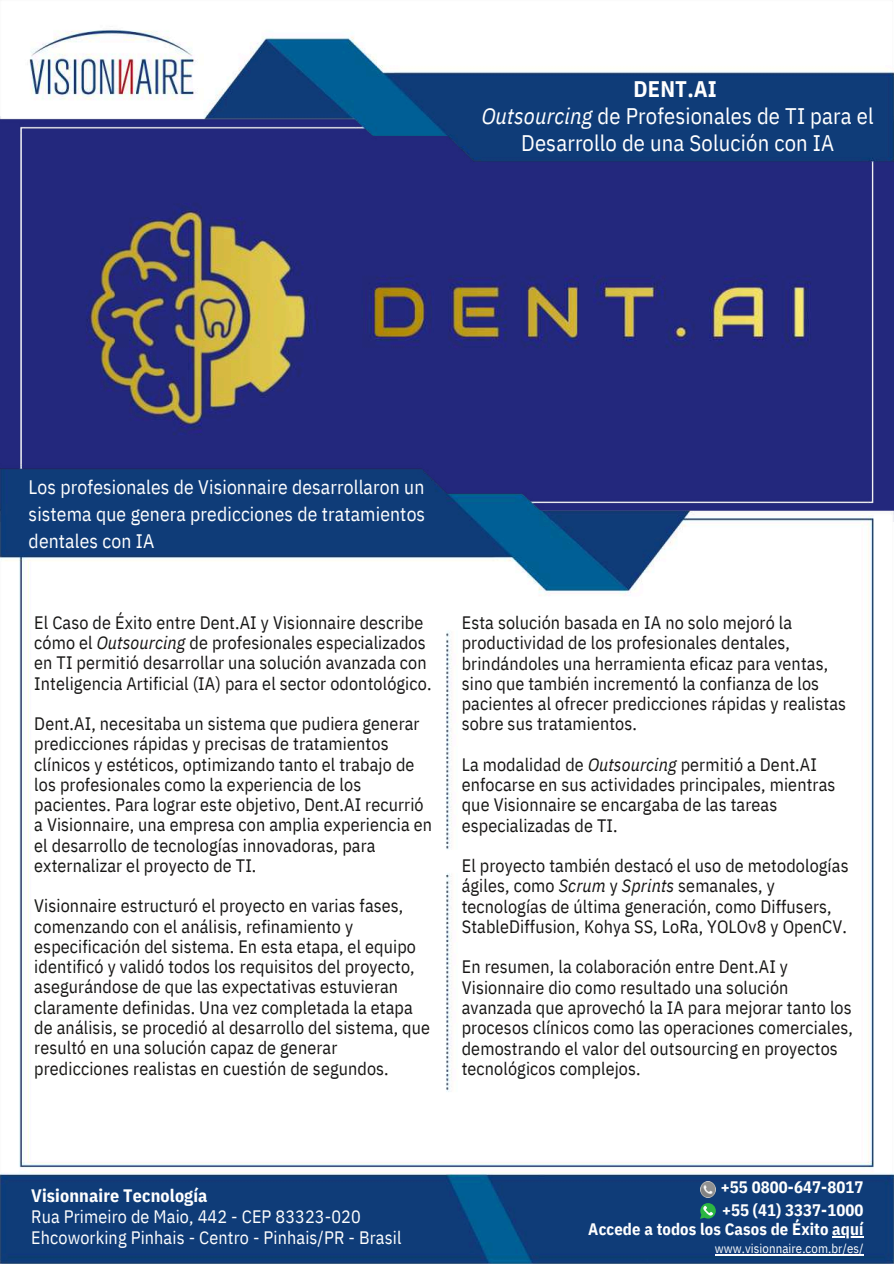
<style>
.page{position:relative;width:894px;height:1264px;background:#fff}
.page>*{position:absolute;margin:0;border:0;box-sizing:border-box;transform-origin:0 0}
.t1{font:22.5px/27px "IBM Plex Sans Cond";letter-spacing:.005em;color:#fff;text-align:center}
.t2{font:19.5px/27px "IBM Plex Sans Cond";letter-spacing:.005em;color:#fff;text-align:justify}
.t3{font:18px/20.2px "IBM Plex Sans Cond";letter-spacing:.005em;color:#171615}
.t4{font:18px/21.3px "IBM Plex Sans Cond";letter-spacing:.005em;color:#fff}
.t5{font:700 18px "IBM Plex Sans Cond";letter-spacing:.005em;color:#fff}
.t6{font:700 16.65px/22.5px "IBM Plex Sans Cond";letter-spacing:.005em;color:#fff}
.t7{font:12.75px "IBM Plex Sans Cond";letter-spacing:.005em;color:#fff}
.s1{font-weight:700}
.s2{font-style:italic}
</style>
<div class="page">
<img style="left:0;top:30px;width:893px;height:1233px">
<hr style="left:832px;top:1235px;width:31px;height:2px;background:#fff">
<img style="left:699px;top:1181px;width:16px;height:16px">
<svg style="left:699px;top:1202px;width:16px;height:16px"></svg>
<hr style="left:714px;top:1253px;width:149px;height:2px;background:#fff">
<p class="t1" style="left:481px;top:75px;width:393px"><span class="s1">DENT.AI<br></span><span class="s2">Outsourcing</span> de Profesionales de TI para el<br>Desarrollo de una Solución con IA</p>
<p class="t2" style="left:29px;top:473px;width:398px">Los profesionales de Visionnaire desarrollaron un sistema que genera predicciones de tratamientos dentales con IA</p>
<p class="t3" style="left:34px;top:612px;width:398px">El Caso de Éxito entre Dent.AI y Visionnaire describe cómo el <span class="s2">Outsourcing</span> de profesionales especializados en TI permitió desarrollar una solución avanzada con Inteligencia Artificial (IA) para el sector odontológico.</p>
<p class="t3" style="left:34px;top:713px;width:399px">Dent.AI, necesitaba un sistema que pudiera generar predicciones rápidas y precisas de tratamientos clínicos y estéticos, optimizando tanto el trabajo de los profesionales como la experiencia de los pacientes. Para lograr este objetivo, Dent.AI recurrió a Visionnaire, una empresa con amplia experiencia en el desarrollo de tecnologías innovadoras, para externalizar el proyecto de TI.</p>
<p class="t3" style="left:34px;top:895px;width:397px">Visionnaire estructuró el proyecto en varias fases, comenzando con el análisis, refinamiento y especificación del sistema. En esta etapa, el equipo identificó y validó todos los requisitos del proyecto, asegurándose de que las expectativas estuvieran claramente definidas. Una vez completada la etapa de análisis, se procedió al desarrollo del sistema, que resultó en una solución capaz de generar predicciones realistas en cuestión de segundos.</p>
<p class="t3" style="left:461px;top:612px;width:386px">Esta solución basada en IA no solo mejoró la productividad de los profesionales dentales, brindándoles una herramienta eficaz para ventas, sino que también incrementó la confianza de los pacientes al ofrecer predicciones rápidas y realistas sobre sus tratamientos.</p>
<p class="t3" style="left:461px;top:754px;width:375px">La modalidad de <span class="s2">Outsourcing</span> permitió a Dent.AI enfocarse en sus actividades principales, mientras que Visionnaire se encargaba de las tareas especializadas de TI.</p>
<p class="t3" style="left:461px;top:855px;width:388px">El proyecto también destacó el uso de metodologías ágiles, como <span class="s2">Scrum</span> y <span class="s2">Sprints</span> semanales, y tecnologías de última generación, como Diffusers, StableDiffusion, Kohya SS, LoRa, YOLOv8 y OpenCV.</p>
<p class="t3" style="left:461px;top:956px;width:393px">En resumen, la colaboración entre Dent.AI y Visionnaire dio como resultado una solución avanzada que aprovechó la IA para mejorar tanto los procesos clínicos como las operaciones comerciales, demostrando el valor del outsourcing en proyectos tecnológicos complejos.</p>
<p class="t5" style="left:31px;top:1182px;width:178px">Visionnaire Tecnología</p>
<p class="t4" style="left:31px;top:1205px;width:371px">Rua Primeiro de Maio, 442 - CEP 83323-020<br>Ehcoworking Pinhais - Centro - Pinhais/PR - Brasil</p>
<p class="t6" style="left:720px;top:1175px;width:144px">+55 0800-647-8017 +55 (41) 3337-1000</p>
<p class="t6" style="left:588px;top:1217px;width:277px">Accede a todos los Casos de Éxito aquí</p>
<p class="t7" style="left:714px;top:1239px;width:150px">www.visionnaire.com.br/es/</p>
</div>
